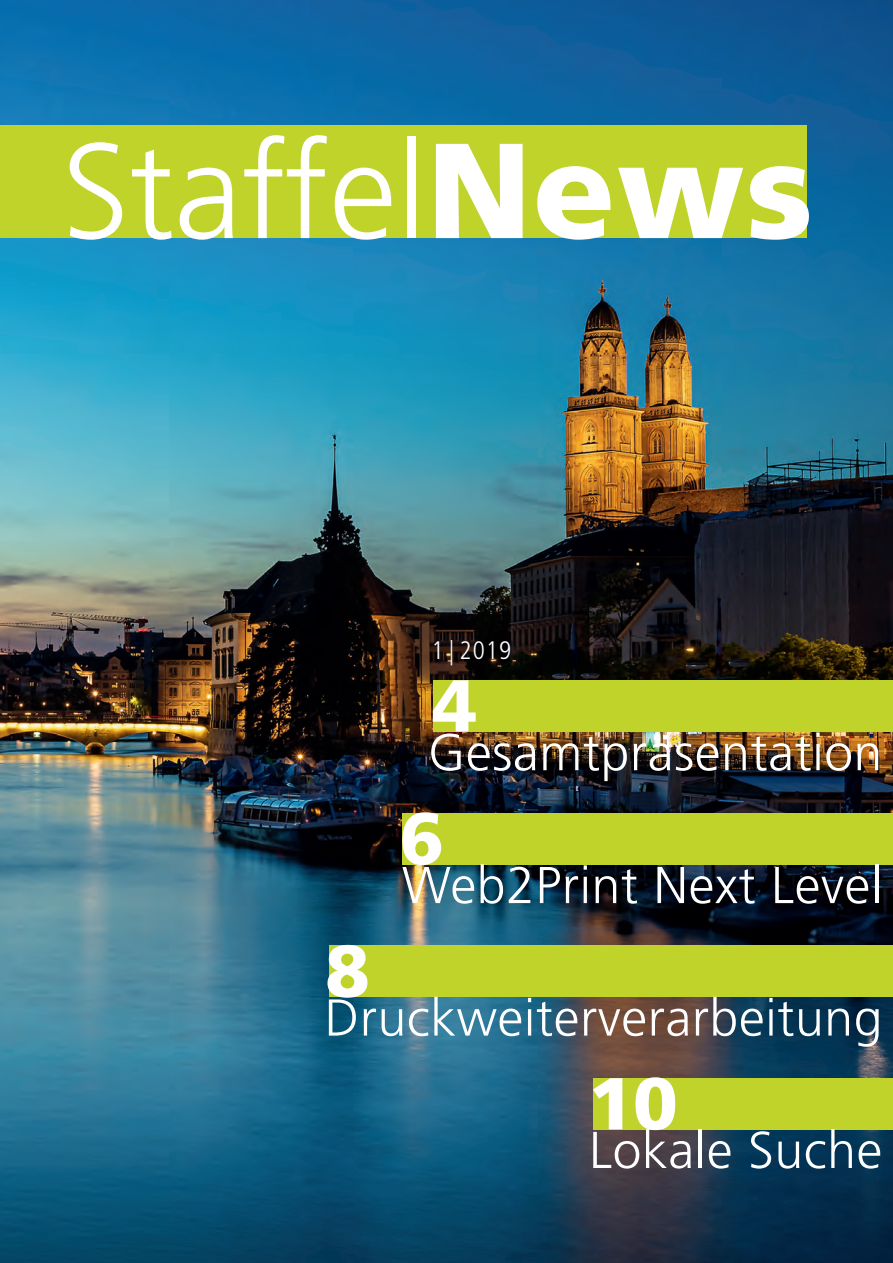
<style>
.page{position:relative;width:893px;height:1263px;background:#fff}
.page>*{position:absolute;margin:0;border:0;box-sizing:border-box;transform-origin:0 0}
.t1{font:300 135px "Frutiger LT Std";color:#fff}
.t2{font:900 73.2px "Frutiger LT Std";color:#fff}
.t3{font:300 51.75px "Frutiger LT Std";letter-spacing:.01em;color:#fff}
.t4{font:300 condensed 25.35px "Frutiger LT Std";color:#fff}
.s1{font-weight:900}
</style>
<div class="page">
<img style="left:0;top:0;width:893px;height:1263px">
<div style="left:433px;top:680px;width:460px;height:51px;background:#c0d32b"></div>
<div style="left:329px;top:946px;width:564px;height:51px;background:#c0d32b"></div>
<div style="left:593px;top:1078px;width:300px;height:51px;background:#c0d32b"></div>
<div style="left:402px;top:813px;width:491px;height:51px;background:#c0d32b"></div>
<div style="left:0;top:125px;width:806px;height:113px;background:#c0d32b"></div>
<h1 class="t1" style="left:62px;top:115px;width:753px">Staffel<span class="s1">News</span></h1>
<p class="t4" style="left:431px;top:636px;width:81px">1 | 2019</p>
<h2 class="t2" style="left:432px;top:662px;width:46px">4</h2>
<p class="t3" style="left:428px;top:723px;width:456px">Gesamtpräsentation</p>
<h2 class="t2" style="left:399px;top:794px;width:46px">6</h2>
<p class="t3" style="left:402px;top:856px;width:482px">Web2Print Next Level</p>
<h2 class="t2" style="left:325px;top:927px;width:46px">8</h2>
<p class="t3" style="left:325px;top:988px;width:559px">Druckweiterverarbeitung</p>
<h2 class="t2" style="left:588px;top:1059px;width:91px">10</h2>
<p class="t3" style="left:589px;top:1121px;width:295px">Lokale Suche</p>
</div>
